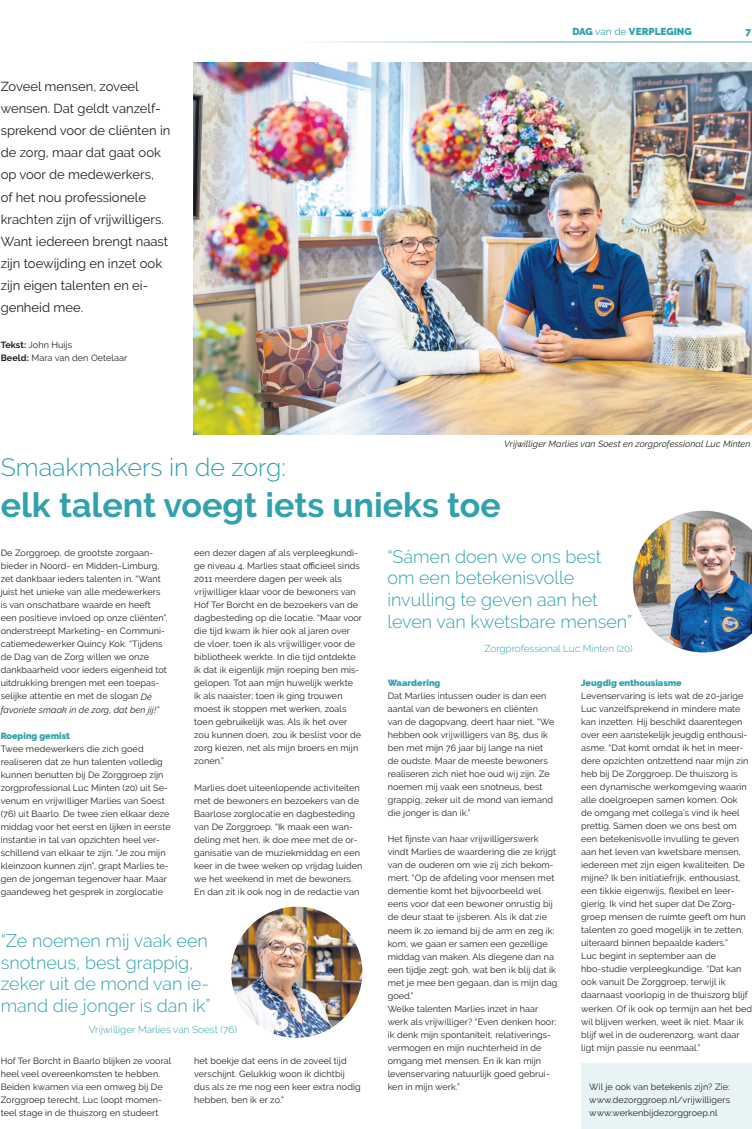
<style>
.page{position:relative;width:752px;height:1129px;background:#fff}
.page>*{position:absolute;margin:0;border:0;box-sizing:border-box;transform-origin:0 0}
.t1{font:700 34px "Raleway";color:#31a2ad}
.t2{font:300 25px "Raleway";color:#31a2ad}
.t3{font:300 18px/21.6px "Raleway";color:#31a2ad}
.t4{font:13px/22px "Raleway";color:#231f20}
.t5{font:300 10px "Raleway";color:#31a2ad}
.t6{font:900 10px "Raleway";color:#31a2ad}
.t7{font:9px/13px "Raleway";letter-spacing:.01em;color:#231f20}
.t8{font:italic 9px "Raleway";letter-spacing:.01em;color:#231f20}
.t9{font:900 9px "Raleway";color:#31a2ad}
.s1{font-weight:700}
.s2{font-weight:400}
.s3{font-style:italic}
</style>
<div class="page">
<svg style="left:321px;top:42px;width:430px;height:1px"></svg>
<div style="left:581px;top:1063px;width:170px;height:65px;background:#e8f3f5"></div>
<img style="left:193px;top:62px;width:558px;height:372px">
<img style="left:632px;top:510px;width:119px;height:142px">
<img style="left:231px;top:906px;width:131px;height:131px;border-radius:66px">
<p class="t4" style="left:1px;top:76px;width:171px">Zoveel mensen, zoveel wensen. Dat geldt vanzelf&shy;sprekend voor de cliënten in de zorg, maar dat gaat ook op voor de medewerkers,<br>of het nou professionele krachten zijn of vrijwilligers.<br>Want iedereen brengt naast zijn toewijding en inzet ook zijn eigen talenten en ei&shy;genheid mee.</p>
<p class="t7" style="left:1px;top:338px;width:128px"><span class="s1">Tekst:</span> John Huijs<br><span class="s1">Beeld:</span> Mara van den Oetelaar</p>
<p class="t6" style="left:572px;top:26px;width:121px">DAG <span class="s2">van de</span> VERPLEGING</p>
<p class="t6" style="left:745px;top:26px;width:7px">7</p>
<p class="t8" style="left:504px;top:439px;width:248px">Vrijwilliger Marlies van Soest en zorgprofessional Luc Minten</p>
<h2 class="t2" style="left:1px;top:452px;width:286px">Smaakmakers in de zorg:</h2>
<h1 class="t1" style="left:1px;top:485px;width:501px">elk talent voegt iets unieks toe</h1>
<p class="t7" style="left:1px;top:546px;width:169px">De Zorggroep, de grootste zorgaan&shy;bieder in Noord- en Midden-Limburg, zet dankbaar ieders talenten in. “Want juist het unieke van alle medewerkers is van onschatbare waarde en heeft een positieve invloed op onze cliënten”, onderstreept Marketing- en Communi&shy;catiemedewerker Quincy Kok. “Tijdens de Dag van de Zorg willen we onze dankbaarheid voor ieders eigenheid tot uitdrukking brengen met een toepas&shy;selijke attentie en met de slogan <span class="s3">Dé favoriete smaak in de zorg, dat ben jij!”</span></p>
<p class="t9" style="left:1px;top:730px;width:71px">Roeping gemist</p>
<p class="t7" style="left:1px;top:741px;width:171px">Twee medewerkers die zich goed realiseren dat ze hun talenten volledig kunnen benutten bij De Zorggroep zijn zorgprofessional Luc Minten (20) uit Se&shy;venum en vrijwilliger Marlies van Soest (76) uit Baarlo. De twee zien elkaar deze middag voor het eerst en lijken in eerste instantie in tal van opzichten heel ver&shy;schillend van elkaar te zijn. “Je zou mijn kleinzoon kunnen zijn”, grapt Marlies te&shy;gen de jongeman tegenover haar. Maar gaandeweg het gesprek in zorglocatie</p>
<h3 class="t3" style="left:387px;top:545px;width:246px">“Sámen doen we ons best om een betekenisvolle invulling te geven aan het leven van kwetsbare mensen”</h3>
<p class="t5" style="left:484px;top:642px;width:150px">Zorgprofessional Luc Minten (20)</p>
<p class="t7" style="left:194px;top:546px;width:169px">een dezer dagen af als verpleegkundi&shy;ge niveau 4. Marlies staat officieel sinds 2011 meerdere dagen per week als vrijwilliger klaar voor de bewoners van Hof Ter Borcht en de bezoekers van de dagbesteding op die locatie. “Maar voor die tijd kwam ik hier ook al jaren over de vloer, toen ik als vrijwilliger voor de bibliotheek werkte. In die tijd ontdekte ik dat ik eigenlijk mijn roeping ben mis&shy;gelopen. Tot aan mijn huwelijk werkte ik als naaister; toen ik ging trouwen moest ik stoppen met werken, zoals toen gebruikelijk was. Als ik het over zou kunnen doen, zou ik beslist voor de zorg kiezen, net als mijn broers en mijn zonen.”</p>
<p class="t7" style="left:194px;top:780px;width:170px">Marlies doet uiteenlopende activiteiten met de bewoners en bezoekers van de Baarlose zorglocatie en dagbesteding van De Zorggroep. “Ik maak een wan&shy;deling met hen, ik doe mee met de or&shy;ganisatie van de muziekmiddag en een keer in de twee weken op vrijdag luiden we het weekend in met de bewoners.<br>En dan zit ik ook nog in de redactie van</p>
<p class="t9" style="left:581px;top:677px;width:102px">Jeugdig enthousiasme</p>
<p class="t7" style="left:581px;top:689px;width:172px">Levenservaring is iets wat de 20-jarige Luc vanzelfsprekend in mindere mate kan inzetten. Hij beschikt daarentegen over een aanstekelijk jeugdig enthousi&shy;asme. “Dat komt omdat ik het in meer&shy;dere opzichten ontzettend naar mijn zin heb bij De Zorggroep. De thuiszorg is een dynamische werkomgeving waarin alle doelgroepen samen komen. Ook<br>de omgang met collega’s vind ik heel prettig. Sámen doen we ons best om een betekenisvolle invulling te geven aan het leven van kwetsbare mensen, iedereen met zijn eigen kwaliteiten. De mijne? Ik ben initiatiefrijk, enthousiast, een tikkie eigenwijs, flexibel en leer&shy;gierig. Ik vind het super dat De Zorg&shy;groep mensen de ruimte geeft om hun talenten zo goed mogelijk in te zetten, uiteraard binnen bepaalde kaders.”<br>Luc begint in september aan de hbo-studie verpleegkundige. “Dat kan ook vanuit De Zorggroep, terwijl ik daarnaast voorlopig in de thuiszorg blijf werken. Of ik ook op termijn aan het bed wil blijven werken, weet ik niet. Maar ik blijf wel in de ouderenzorg, want daar ligt mijn passie nu eenmaal.”</p>
<p class="t9" style="left:387px;top:678px;width:54px">Waardering</p>
<p class="t7" style="left:387px;top:689px;width:168px">Dat Marlies intussen ouder is dan een aantal van de bewoners en cliënten van de dagopvang, deert haar niet. “We hebben ook vrijwilligers van 85, dus ik ben met mijn 76 jaar bij lange na niet de oudste. Maar de meeste bewoners realiseren zich niet hoe oud wij zijn. Ze noemen mij vaak een snotneus, best grappig, zeker uit de mond van iemand die jonger is dan ik.”</p>
<p class="t7" style="left:387px;top:832px;width:171px">Het fijnste van haar vrijwilligerswerk vindt Marlies de waardering die ze krijgt van de ouderen om wie zij zich bekom&shy;mert. “Op de afdeling voor mensen met dementie komt het bijvoorbeeld wel eens voor dat een bewoner onrustig bij de deur staat te ijsberen. Als ik dat zie neem ik zo iemand bij de arm en zeg ik: kom, we gaan er samen een gezellige middag van maken. Als diegene dan na een tijdje zegt: goh, wat ben ik blij dat ik met je mee ben gegaan, dan is mijn dag goed.”<br>Welke talenten Marlies inzet in haar werk als vrijwilliger? “Even denken hoor: ik denk mijn spontaniteit, relativerings&shy;vermogen en mijn nuchterheid in de omgang met mensen. En ik kan mijn levenservaring natuurlijk goed gebrui&shy;ken in mijn werk.”</p>
<h3 class="t3" style="left:1px;top:929px;width:211px">“Ze noemen mij vaak een snotneus, best grappig, zeker uit de mond van ie&shy;mand die jonger is dan ik”</h3>
<p class="t5" style="left:89px;top:1023px;width:149px">Vrijwilliger Marlies van Soest (76)</p>
<p class="t7" style="left:1px;top:1053px;width:172px">Hof Ter Borcht in Baarlo blijken ze vooral heel veel overeenkomsten te hebben.<br>Beiden kwamen via een omweg bij De Zorggroep terecht, Luc loopt momen&shy;teel stage in de thuiszorg en studeert</p>
<p class="t7" style="left:194px;top:1053px;width:168px">het boekje dat eens in de zoveel tijd verschijnt. Gelukkig woon ik dichtbij dus als ze me nog een keer extra nodig hebben, ben ik er zo.”</p>
<p class="t7" style="left:589px;top:1079px;width:142px;text-align:justify">Wil je ook van betekenis zijn? Zie: www.dezorggroep.nl/vrijwilligers www.werkenbijdezorggroep.nl</p>
</div>
